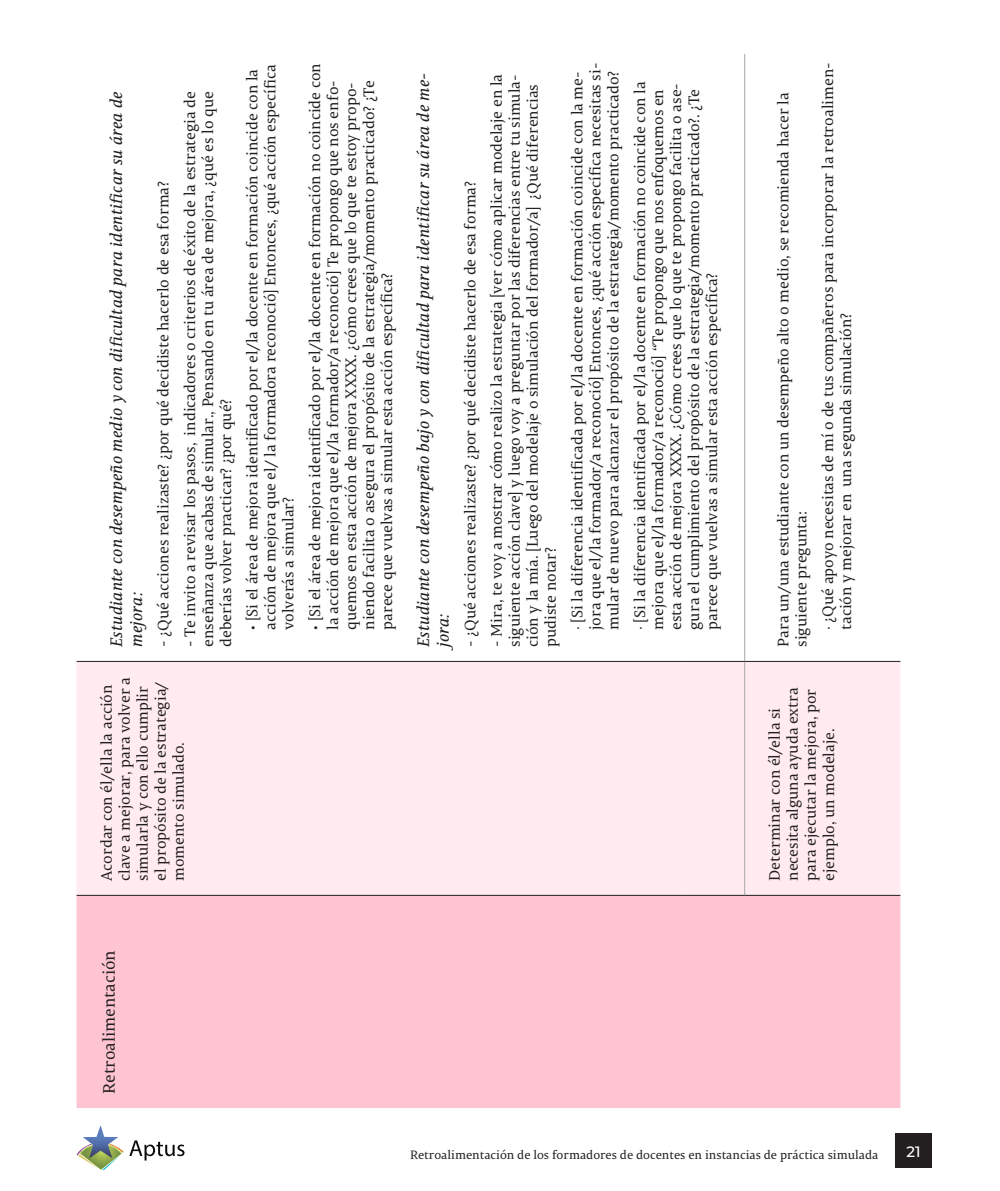
<style>
.page{position:relative;width:1000px;height:1191px;background:#fff}
.page>*{position:absolute;margin:0;border:0;box-sizing:border-box;transform-origin:0 0}
.t1{font:italic 16.5px/19.8px "Permian Serif Typeface";color:#231f20}
.t2{font:16.5px "Permian Serif Typeface";color:#231f20}
.t3{font:15px/18px "Permian Serif Typeface";color:#231f20}
.t4{font:100 15px "Montserrat";color:#fff}
.t5{font:12px "Permian Serif Typeface";color:#231f20}
.s1{font-family:"Montserrat";font-weight:100}
</style>
<div class="page">
<div style="left:894px;top:1133px;width:37px;height:34px;background:#231f20"></div>
<svg style="left:77px;top:1125px;width:107px;height:44px"></svg>
<div style="left:77px;top:896px;width:823px;height:212px;background:#fec4d2"></div>
<div style="left:77px;top:662px;width:823px;height:233px;background:#ffebf0"></div>
<hr style="left:744px;top:662px;width:1px;height:233px;background:#a8a9ad">
<hr style="left:744px;top:54px;width:1px;height:607px;background:#a8a9ad">
<hr style="left:77px;top:895px;width:608px;height:1px;background:#231f20">
<hr style="left:77px;top:661px;width:608px;height:1px;background:#231f20">
<hr style="left:685px;top:895px;width:59px;height:1px;background:#231f20">
<hr style="left:685px;top:661px;width:59px;height:1px;background:#231f20">
<hr style="left:744px;top:895px;width:156px;height:1px;background:#231f20">
<hr style="left:744px;top:661px;width:156px;height:1px;background:#231f20">
<p class="t1" style="left:105px;top:647px;width:557px;rotate:-90deg">Estudiante con desempeño medio y con dificultad para identificar su área de mejora:</p>
<p class="t3" style="left:153px;top:647px;width:467px;rotate:-90deg">- ¿Qué acciones realizaste? ¿por qué decidiste hacerlo de esa forma?</p>
<p class="t3" style="left:180px;top:647px;width:557px;text-align:justify;rotate:-90deg">- Te invito a revisar los pasos, indicadores o criterios de éxito de la estrategia de enseñanza que acabas de simular., Pensando en tu área de mejora, ¿qué es lo que deberías volver practicar? ¿por qué?</p>
<p class="t3" style="left:242px;top:630px;width:567px;rotate:-90deg"><span class="s1">·</span> [Si el área de mejora identificado por el/la docente en formación coincide con la acción de mejora que el/ la formadora reconoció] Entonces, ¿qué acción específica volverás a simular?</p>
<p class="t3" style="left:305px;top:630px;width:568px;rotate:-90deg"><span class="s1">·</span> [Si el área de mejora identificado por el/la docente en formación no coincide con la acción de mejora que el/la formador/a reconoció] Te propongo que nos enfo&shy;quemos en esta acción de mejora XXXX. ¿cómo crees que lo que te estoy propo&shy;niendo facilita o asegura el propósito de la estrategia/momento practicado? ¿Te parece que vuelvas a simular esta acción específica?</p>
<p class="t1" style="left:412px;top:647px;width:576px;rotate:-90deg">Estudiante con desempeño bajo y con dificultad para identificar su área de me&shy;jora:</p>
<p class="t3" style="left:460px;top:647px;width:467px;rotate:-90deg">- ¿Qué acciones realizaste? ¿por qué decidiste hacerlo de esa forma?</p>
<p class="t3" style="left:486px;top:647px;width:574px;rotate:-90deg">- Mira, te voy a mostrar cómo realizo la estrategia [ver cómo aplicar modelaje en la siguiente acción clave] y luego voy a preguntar por las diferencias entre tu simula&shy;ción y la mía. [Luego del modelaje o simulación del formador/a] ¿Qué diferencias pudiste notar?</p>
<p class="t3" style="left:567px;top:630px;width:568px;rotate:-90deg">· [Si la diferencia identificada por el/la docente en formación coincide con la me&shy;jora que el/la formador/a reconoció] Entonces, ¿qué acción específica necesitas si&shy;mular de nuevo para alcanzar el propósito de la estrategia/momento practicado?</p>
<p class="t3" style="left:629px;top:630px;width:550px;rotate:-90deg">· [Si la diferencia identificada por el/la docente en formación no coincide con la mejora que el/la formador/a reconoció] “Te propongo que nos enfoquemos en esta acción de mejora XXXX. ¿Cómo crees que lo que te propongo facilita o ase&shy;gura el cumplimiento del propósito de la estrategia/momento practicado?. ¿Te parece que vuelvas a simular esta acción específica?</p>
<p class="t3" style="left:97px;top:881px;width:205px;rotate:-90deg">Acordar con él/ella la acción clave a mejorar, para volver a simularla y con ello cumplir el propósito de la estrategia/ momento simulado.</p>
<p class="t3" style="left:773px;top:647px;width:556px;rotate:-90deg">Para un/una estudiante con un desempeño alto o medio, se recomienda hacer la siguiente pregunta:</p>
<p class="t3" style="left:817px;top:630px;width:569px;rotate:-90deg">· ¿Qué apoyo necesitas de mí o de tus compañeros para incorporar la retroalimen&shy;tación y mejorar en una segunda simulación?</p>
<p class="t3" style="left:764px;top:881px;width:195px;rotate:-90deg">Determinar con él/ella si necesita alguna ayuda extra para ejecutar la mejora, por ejemplo, un modelaje.</p>
<p class="t2" style="left:96px;top:1093px;width:145px;rotate:-90deg">Retroalimentación</p>
<p class="t5" style="left:410px;top:1145px;width:469px">Retroalimentación de los formadores de docentes en instancias de práctica simulada</p>
<p class="t4" style="left:906px;top:1141px;width:16px">21</p>
</div>
